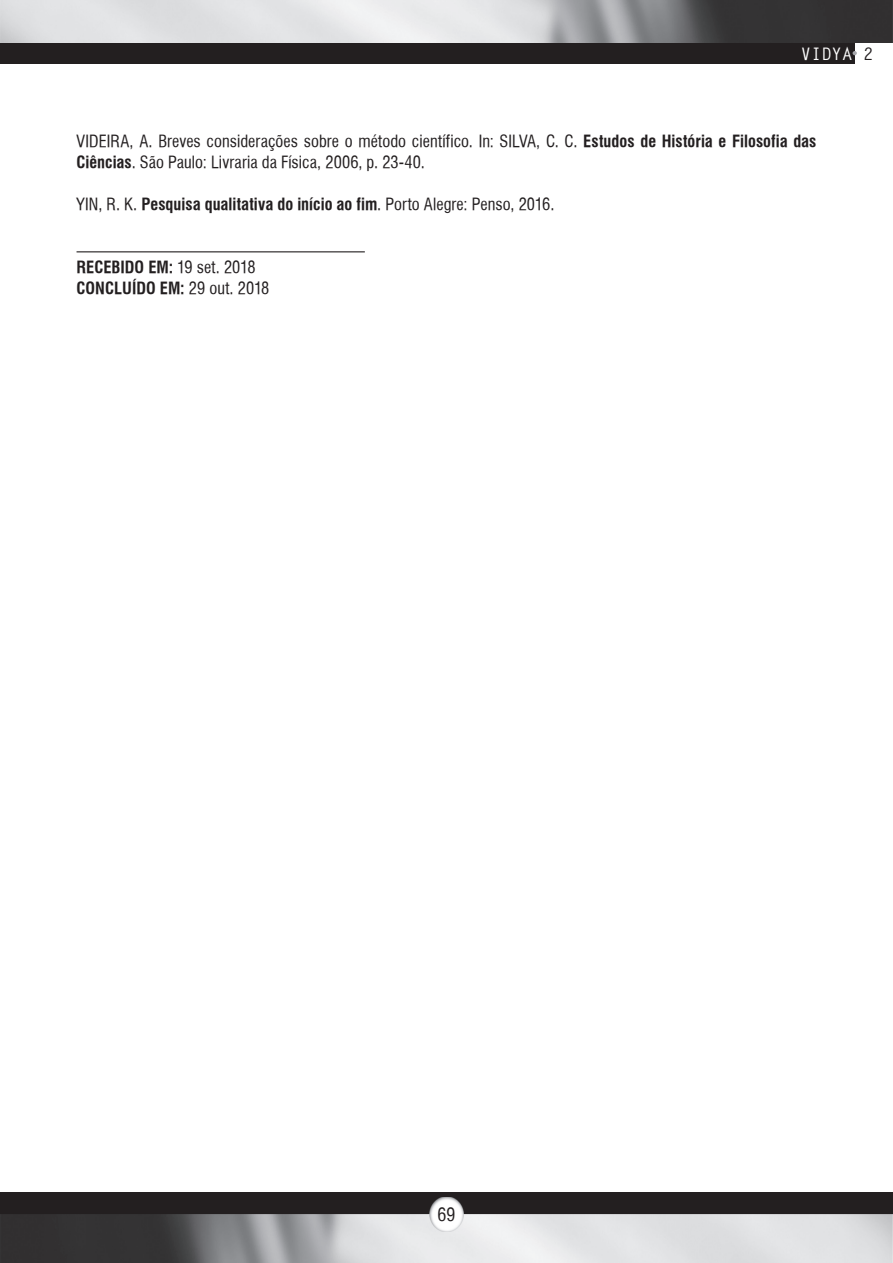
<style>
.page{position:relative;width:893px;height:1263px;background:#fff}
.page>*{position:absolute;margin:0;border:0;box-sizing:border-box;transform-origin:0 0}
.t1{font:18px "Halvett Condensed";color:#231f20}
.t2{font:700 17.25px "Letter Gothic Std";color:#fff}
.t3{font:16.5px/21px "Halvett Condensed";letter-spacing:.005em;color:#231f20}
.t4{font:700 condensed 16.5px/21px "Halvett";color:#231f20}
.s1{color:#231f20}
.s2{font-family:"Halvett";font-weight:700;font-stretch:condensed}
.s3{font-family:"Halvett Condensed";font-weight:400;font-stretch:normal}
</style>
<div class="page">
<div style="left:0;top:0;width:855px;height:64px;background:#231f20"></div>
<img style="left:0;top:0;width:893px;height:43px">
<svg style="left:853px;top:51px;width:4px;height:4px"></svg>
<div style="left:0;top:1193px;width:893px;height:70px;background:#231f20"></div>
<img style="left:0;top:1214px;width:893px;height:49px">
<img style="left:429px;top:1197px;width:34px;height:34px">
<hr style="left:77px;top:251px;width:288px;height:1px;background:#231f20">
<p class="t2" style="left:801px;top:43px;width:74px">VIDYA <span class="s1">2</span></p>
<p class="t3" style="left:77px;top:131px;width:741px">VIDEIRA, A. Breves considerações sobre o método científico. In: SILVA, C. C. <span class="s2">Estudos de História e Filosofia das<br>Ciências</span>. São Paulo: Livraria da Física, 2006, p. 23-40.</p>
<p class="t3" style="left:77px;top:194px;width:479px">YIN, R. K. <span class="s2">Pesquisa qualitativa do início ao fim</span>. Porto Alegre: Penso, 2016.</p>
<p class="t4" style="left:77px;top:257px;width:194px">RECEBIDO EM: <span class="s3">19 set. 2018<br></span>CONCLUÍDO EM: <span class="s3">29 out. 2018</span></p>
<p class="t1" style="left:438px;top:1204px;width:19px">69</p>
</div>
